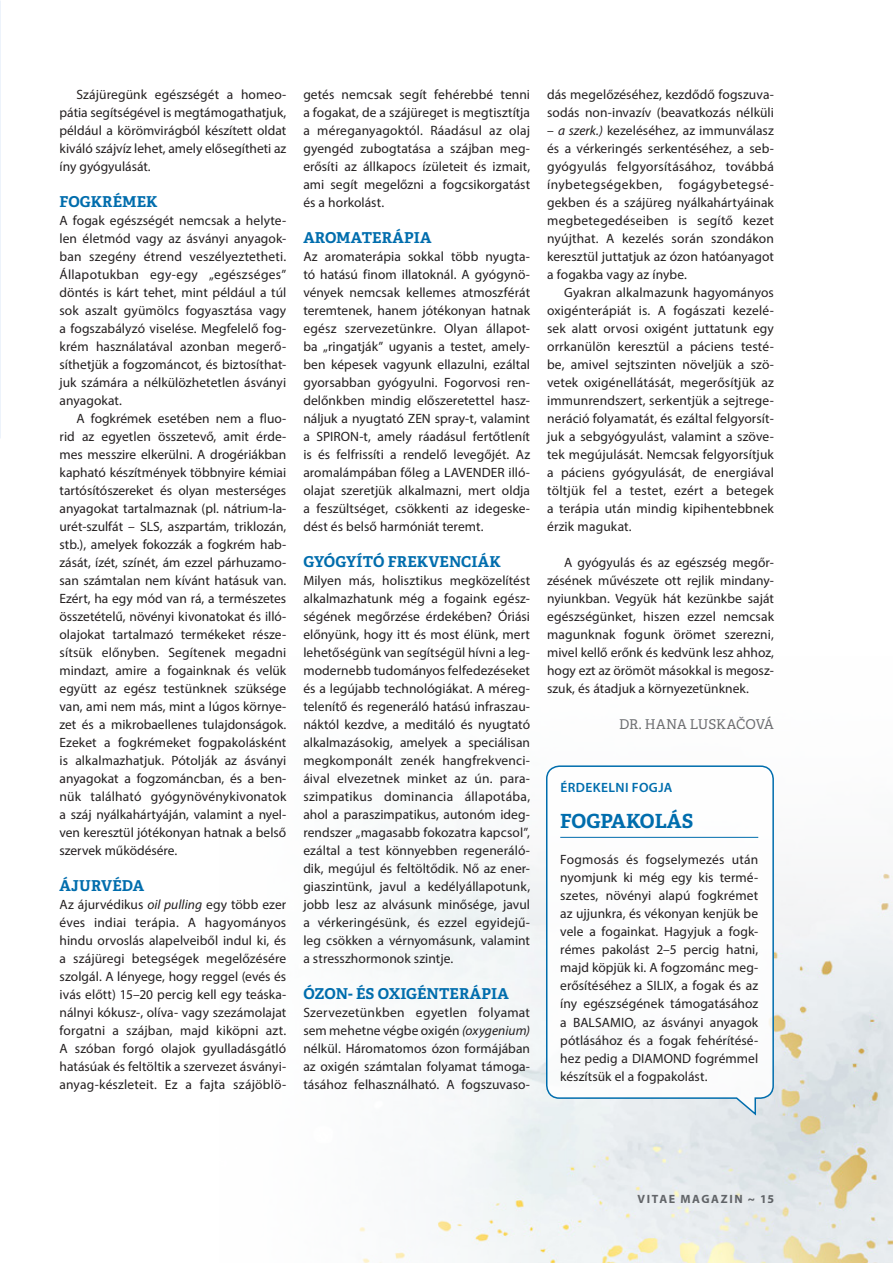
<style>
.page{position:relative;width:893px;height:1263px;background:#fff}
.page>*{position:absolute;margin:0;border:0;box-sizing:border-box;transform-origin:0 0}
.keretes_CÍM{font:700 19.5px "Adelle Basic";color:#006dad}
.szövegközi_alcímek{font:700 15px "Adelle Basic";color:#006dad}
.Szövegtörzs_nincs_be{font:13.5px/18px "Myriad Pro";letter-spacing:.005em;color:#231f20;text-align:justify}
.Szövegtörzs{font:13.5px/18px "Myriad Pro";color:#231f20;text-align:justify}
.aláírás{font:13.5px "Adelle Basic";letter-spacing:-.01em;color:#6c6d70}
.keretes_ALcím{font:600 13.5px "Myriad Pro";letter-spacing:.03em;color:#006dad}
.t1{font:700 12px "Myriad Pro";letter-spacing:.13em;color:#6c6d70}
.s1{font-style:italic}
</style>
<div class="page">
<img style="left:359px;top:833px;width:534px;height:430px">
<img style="left:0;top:1px;width:1px;height:437px">
<svg style="left:545px;top:765px;width:230px;height:352px"></svg>
<p class="Szövegtörzs" style="left:60px;top:85px;width:228px;text-indent:17px">Szájüregünk egészségét a homeo&shy;pátia segítségével is megtámogathatjuk, például a körömvirágból készített oldat kiváló szájvíz lehet, amely elősegítheti az íny gyógyulását.</p>
<p class="szövegközi_alcímek" style="left:60px;top:192px;width:99px">FOGKRÉMEK</p>
<p class="Szövegtörzs_nincs_be" style="left:60px;top:211px;width:228px">A fogak egészségét nemcsak a helyte&shy;len életmód vagy az ásványi anyagok&shy;ban szegény étrend veszélyeztetheti.<br>Állapotukban egy-egy „egészséges” döntés is kárt tehet, mint például a túl sok aszalt gyümölcs fogyasztása vagy a fogszabályzó viselése. Megfelelő fog&shy;krém használatával azonban megerő&shy;síthetjük a fogzománcot, és biztosíthat&shy;juk számára a nélkülözhetetlen ásványi anyagokat.</p>
<p class="Szövegtörzs" style="left:60px;top:409px;width:228px;text-indent:17px">A fogkrémek esetében nem a fluo&shy;rid az egyetlen összetevő, amit érde&shy;mes messzire elkerülni. A drogériákban kapható készítmények többnyire kémiai tartósítószereket és olyan mesterséges anyagokat tartalmaznak (pl. nátrium-la&shy;urét-szulfát – SLS, aszpartám, triklozán, stb.), amelyek fokozzák a fogkrém hab&shy;zását, ízét, színét, ám ezzel párhuzamo&shy;san számtalan nem kívánt hatásuk van.<br>Ezért, ha egy mód van rá, a természetes összetételű, növényi kivonatokat és illó&shy;olajokat tartalmazó termékeket része&shy;sítsük előnyben. Segítenek megadni mindazt, amire a fogainknak és velük együtt az egész testünknek szüksége van, ami nem más, mint a lúgos környe&shy;zet és a mikrobaellenes tulajdonságok.<br>Ezeket a fogkrémeket fogpakolásként is alkalmazhatjuk. Pótolják az ásványi anyagokat a fogzománcban, és a ben&shy;nük található gyógynövénykivonatok a száj nyálkahártyáján, valamint a nyel&shy;ven keresztül jótékonyan hatnak a belső szervek működésére.</p>
<p class="szövegközi_alcímek" style="left:60px;top:876px;width:86px">ÁJURVÉDA</p>
<p class="Szövegtörzs_nincs_be" style="left:60px;top:895px;width:228px">Az ájurvédikus <span class="s1">oil pulling</span> egy több ezer éves indiai terápia. A hagyományos hindu orvoslás alapelveiből indul ki, és a szájüregi betegségek megelőzésére szolgál. A lényege, hogy reggel (evés és ivás előtt) 15–20 percig kell egy teáska&shy;nálnyi kókusz-, olíva- vagy szezámolajat forgatni a szájban, majd kiköpni azt.<br>A szóban forgó olajok gyulladásgátló hatásúak és feltöltik a szervezet ásványi&shy;anyag-készleteit. Ez a fajta szájöblö-</p>
<p class="Szövegtörzs_nincs_be" style="left:303px;top:85px;width:228px">getés nemcsak segít fehérebbé tenni a fogakat, de a szájüreget is megtisztítja a méreganyagoktól. Ráadásul az olaj gyengéd zubogtatása a szájban meg&shy;erősíti az állkapocs ízületeit és izmait, ami segít megelőzni a fogcsikorgatást és a horkolást.</p>
<p class="szövegközi_alcímek" style="left:303px;top:228px;width:130px">AROMATERÁPIA</p>
<p class="Szövegtörzs_nincs_be" style="left:303px;top:247px;width:228px">Az aromaterápia sokkal több nyugta&shy;tó hatású finom illatoknál. A gyógynö&shy;vények nemcsak kellemes atmoszférát teremtenek, hanem jótékonyan hatnak egész szervezetünkre. Olyan állapot&shy;ba „ringatják” ugyanis a testet, amely&shy;ben képesek vagyunk ellazulni, ezáltal gyorsabban gyógyulni. Fogorvosi ren&shy;delőnkben mindig előszeretettel hasz&shy;náljuk a nyugtató ZEN spray-t, valamint a SPIRON-t, amely ráadásul fertőtlenít is és felfrissíti a rendelő levegőjét. Az aromalámpában főleg a LAVENDER illó&shy;olajat szeretjük alkalmazni, mert oldja a feszültséget, csökkenti az idegeske&shy;dést és belső harmóniát teremt.</p>
<p class="szövegközi_alcímek" style="left:303px;top:552px;width:199px">GYÓGYÍTÓ FREKVENCIÁK</p>
<p class="Szövegtörzs_nincs_be" style="left:303px;top:571px;width:228px">Milyen más, holisztikus megközelítést alkalmazhatunk még a fogaink egész&shy;ségének megőrzése érdekében? Óriási előnyünk, hogy itt és most élünk, mert lehetőségünk van segítségül hívni a leg&shy;modernebb tudományos felfedezéseket és a legújabb technológiákat. A méreg&shy;telenítő és regeneráló hatású infraszau&shy;náktól kezdve, a meditáló és nyugtató alkalmazásokig, amelyek a speciálisan megkomponált zenék hangfrekvenci&shy;áival elvezetnek minket az ún. para&shy;szimpatikus dominancia állapotába, ahol a paraszimpatikus, autonóm ideg&shy;rendszer „magasabb fokozatra kapcsol”, ezáltal a test könnyebben regeneráló&shy;dik, megújul és feltöltődik. Nő az ener&shy;giaszintünk, javul a kedélyállapotunk, jobb lesz az alvásunk minősége, javul a vérkeringésünk, és ezzel egyidejű&shy;leg csökken a vérnyomásunk, valamint a stresszhormonok szintje.</p>
<p class="szövegközi_alcímek" style="left:303px;top:984px;width:207px">ÓZON- ÉS OXIGÉNTERÁPIA</p>
<p class="Szövegtörzs_nincs_be" style="left:303px;top:1003px;width:228px">Szervezetünkben egyetlen folyamat sem mehetne végbe oxigén <span class="s1">(oxygenium) </span>nélkül. Háromatomos ózon formájában az oxigén számtalan folyamat támoga&shy;tásához felhasználható. A fogszuvaso-</p>
<p class="Szövegtörzs_nincs_be" style="left:547px;top:85px;width:228px">dás megelőzéséhez, kezdődő fogszuva&shy;sodás non-invazív (beavatkozás nélküli</p>
<p class="Szövegtörzs_nincs_be" style="left:547px;top:121px;width:228px">– <span class="s1">a szerk.)</span> kezeléséhez, az immunválasz és a vérkeringés serkentéséhez, a seb&shy;gyógyulás felgyorsításához, továbbá ínybetegségekben, fogágybetegsé&shy;gekben és a szájüreg nyálkahártyáinak megbetegedéseiben is segítő kezet nyújthat. A kezelés során szondákon keresztül juttatjuk az ózon hatóanyagot a fogakba vagy az ínybe.</p>
<p class="Szövegtörzs" style="left:547px;top:283px;width:228px;text-indent:17px">Gyakran alkalmazunk hagyományos oxigénterápiát is. A fogászati kezelé&shy;sek alatt orvosi oxigént juttatunk egy orrkanülön keresztül a páciens testé&shy;be, amivel sejtszinten növeljük a szö&shy;vetek oxigénellátását, megerősítjük az immunrendszert, serkentjük a sejtrege&shy;neráció folyamatát, és ezáltal felgyorsít&shy;juk a sebgyógyulást, valamint a szöve&shy;tek megújulását. Nemcsak felgyorsítjuk a páciens gyógyulását, de energiával töltjük fel a testet, ezért a betegek a terápia után mindig kipihentebbnek érzik magukat.</p>
<p class="Szövegtörzs" style="left:547px;top:553px;width:228px;text-indent:17px">A gyógyulás és az egészség megőr&shy;zésének művészete ott rejlik mindan - nyiunkban. Vegyük hát kezünkbe saját egészségünket, hiszen ezzel nemcsak magunknak fogunk örömet szerezni, mivel kellő erőnk és kedvünk lesz ahhoz, hogy ezt az örömöt másokkal is megos - szuk, és átadjuk a környezetünknek.</p>
<p class="aláírás" style="left:619px;top:715px;width:156px">DR. HANA LUSKAČOVÁ</p>
<p class="keretes_ALcím" style="left:560px;top:779px;width:113px">ÉRDEKELNI FOGJA</p>
<p class="keretes_CÍM" style="left:560px;top:809px;width:135px">FOGPAKOLÁS</p>
<p class="Szövegtörzs_nincs_be" style="left:560px;top:851px;width:200px">Fogmosás és fogselymezés után nyomjunk ki még egy kis termé&shy;szetes, növényi alapú fogkrémet az ujjunkra, és vékonyan kenjük be vele a fogainkat. Hagyjuk a fogk&shy;rémes pakolást 2–5 percig hatni, majd köpjük ki. A fogzománc meg&shy;erősítéséhez a SILIX, a fogak és az íny egészségének támogatásához a BALSAMIO, az ásványi anyagok pótlásához és a fogak fehérítésé&shy;hez pedig a DIAMOND fogrémmel készítsük el a fogpakolást.</p>
<p class="t1" style="left:638px;top:1191px;width:138px">VITAE MAGAZIN ~ 15</p>
</div>
